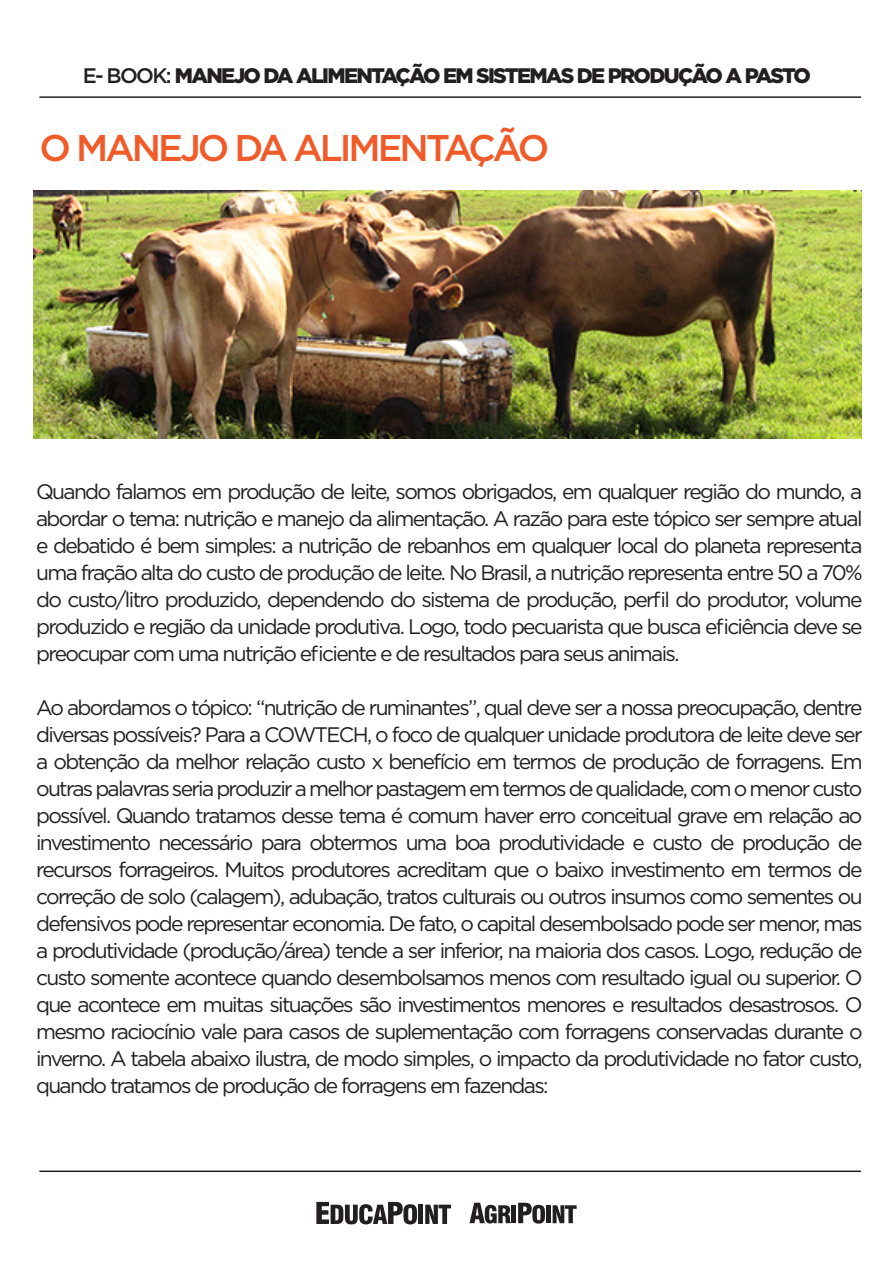
<style>
.page{position:relative;width:893px;height:1263px;background:#fff}
.page>*{position:absolute;margin:0;border:0;box-sizing:border-box;transform-origin:0 0}
.t1{font:500 37.05px "Gotham";letter-spacing:-.08em;color:#f15a29}
.t2{font:21px/27px "Gotham";letter-spacing:-.08em;color:#231f20;text-align:justify}
.t3{font:900 21px "Gotham";letter-spacing:-.08em;color:#231f20}
.s1{font-weight:500}
</style>
<div class="page">
<hr style="left:39px;top:96px;width:822px;height:2px;background:#231f20">
<hr style="left:39px;top:1170px;width:822px;height:2px;background:#231f20">
<svg style="left:469px;top:1203px;width:42px;height:20px"></svg>
<hr style="left:512px;top:1205px;width:4px;height:18px;background:#231f20">
<svg style="left:518px;top:1203px;width:27px;height:20px"></svg>
<div style="left:546px;top:1205px;width:5px;height:18px;background:#231f20"></div>
<svg style="left:553px;top:1205px;width:24px;height:18px"></svg>
<svg style="left:316px;top:1202px;width:101px;height:22px"></svg>
<hr style="left:419px;top:1205px;width:4px;height:19px;background:#231f20">
<svg style="left:425px;top:1205px;width:26px;height:19px"></svg>
<img style="left:34px;top:191px;width:828px;height:247px">
<p class="t3" style="left:83px;top:61px;width:730px"><span class="s1">E- BOOK:</span> MANEJO DA ALIMENTAÇÃO EM SISTEMAS DE PRODUÇÃO A PASTO</p>
<h1 class="t1" style="left:39px;top:124px;width:511px">O MANEJO DA ALIMENTAÇÃO</h1>
<p class="t2" style="left:36px;top:477px;width:828px">Quando falamos em produção de leite, somos obrigados, em qualquer região do mundo, a abordar o tema: nutrição e manejo da alimentação. A razão para este tópico ser sempre atual e debatido é bem simples: a nutrição de rebanhos em qualquer local do planeta representa uma fração alta do custo de produção de leite. No Brasil, a nutrição representa entre 50 a 70% do custo/litro produzido, dependendo do sistema de produção, perfil do produtor, volume produzido e região da unidade produtiva. Logo, todo pecuarista que busca eficiência deve se preocupar com uma nutrição eficiente e de resultados para seus animais.</p>
<p class="t2" style="left:36px;top:693px;width:828px">Ao abordamos o tópico: “nutrição de ruminantes”, qual deve ser a nossa preocupação, dentre diversas possíveis? Para a COWTECH, o foco de qualquer unidade produtora de leite deve ser a obtenção da melhor relação custo x benefício em termos de produção de forragens. Em outras palavras seria produzir a melhor pastagem em termos de qualidade, com o menor custo possível. Quando tratamos desse tema é comum haver erro conceitual grave em relação ao investimento necessário para obtermos uma boa produtividade e custo de produção de recursos forrageiros. Muitos produtores acreditam que o baixo investimento em termos de correção de solo (calagem), adubação, tratos culturais ou outros insumos como sementes ou defensivos pode representar economia. De fato, o capital desembolsado pode ser menor, mas a produtividade (produção/área) tende a ser inferior, na maioria dos casos. Logo, redução de custo somente acontece quando desembolsamos menos com resultado igual ou superior. O que acontece em muitas situações são investimentos menores e resultados desastrosos. O mesmo raciocínio vale para casos de suplementação com forragens conservadas durante o inverno. A tabela abaixo ilustra, de modo simples, o impacto da produtividade no fator custo, quando tratamos de produção de forragens em fazendas:</p>
</div>
